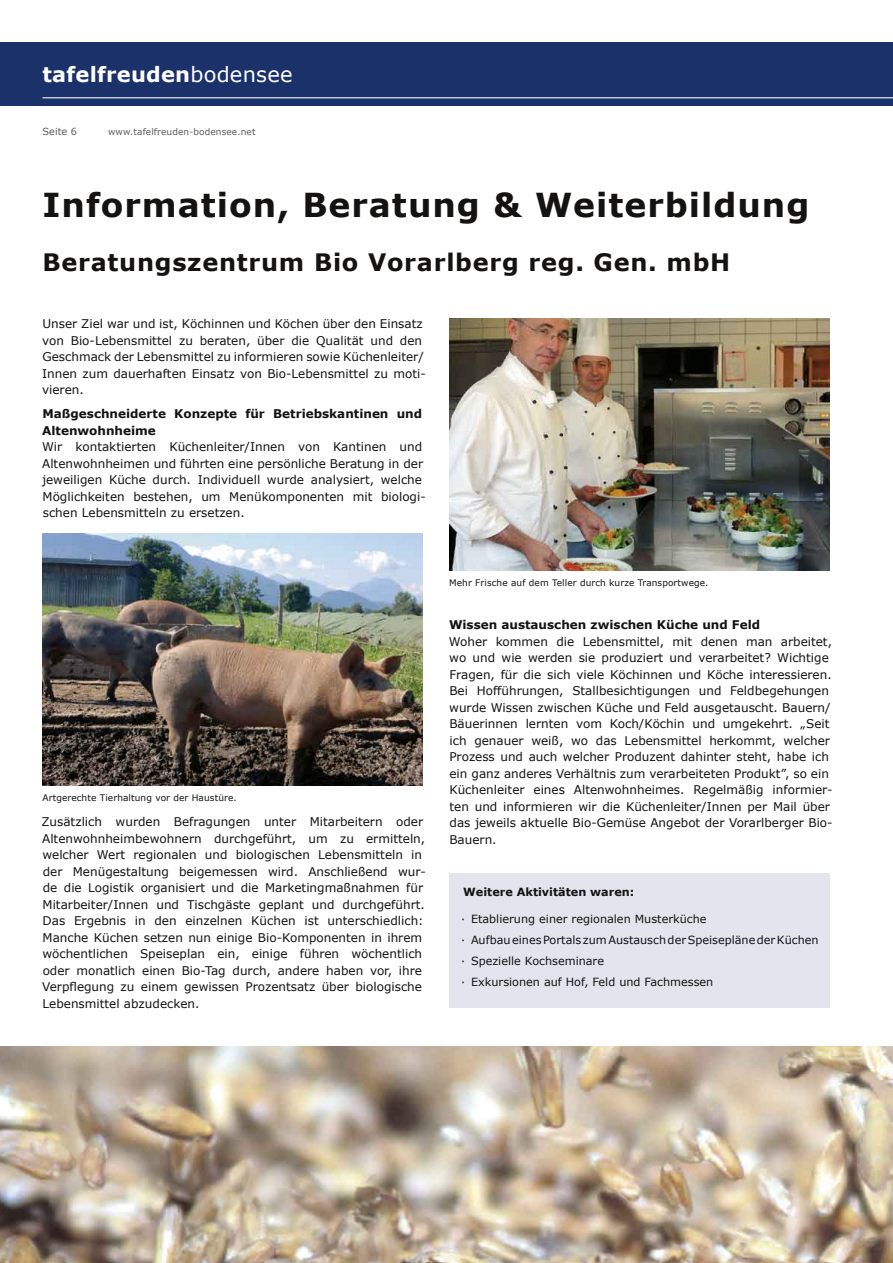
<style>
.page{position:relative;width:893px;height:1263px;background:#fff}
.page>*{position:absolute;margin:0;border:0;box-sizing:border-box;transform-origin:0 0}
.t1{font:700 33px "Verdana";letter-spacing:.03em;color:#141312}
.t2{font:700 24px "Verdana";letter-spacing:.03em;color:#141312}
.t3{font:700 21px "Verdana";letter-spacing:.01em;color:#fff}
.t4{font:12px/16.5px "Verdana";color:#141312}
.t5{font:700 12px/16.5px "Verdana";color:#141312}
.t6{font:11.25px/21px "Verdana";color:#141312}
.t7{font:700 11.25px "Verdana";color:#141312}
.t8{font:9.75px "Verdana";color:#5c5c5e}
.t9{font:9px "Verdana";letter-spacing:.01em;color:#141312}
.t10{font:9px "Verdana";letter-spacing:.01em;color:#5c5c5e}
.s1{font-weight:400}
</style>
<div class="page">
<div style="left:0;top:43px;width:893px;height:63px;background:#1b316a"></div>
<hr style="left:43px;top:97px;width:850px;height:1px;background:#fff">
<img style="left:0;top:1046px;width:893px;height:217px">
<img style="left:43px;top:534px;width:379px;height:252px">
<div style="left:449px;top:873px;width:381px;height:135px;background:#e4e4ee"></div>
<img style="left:449px;top:319px;width:380px;height:252px">
<h3 class="t3" style="left:43px;top:61px;width:252px">tafelfreuden<span class="s1">bodensee</span></h3>
<p class="t8" style="left:43px;top:125px;width:36px">Seite 6</p>
<p class="t10" style="left:108px;top:126px;width:149px">www.tafelfreuden-bodensee.net</p>
<h1 class="t1" style="left:43px;top:184px;width:768px">Information, Beratung &amp; Weiterbildung</h1>
<h2 class="t2" style="left:43px;top:247px;width:689px">Beratungszentrum Bio Vorarlberg reg. Gen. mbH</h2>
<p class="t4" style="left:42px;top:315px;width:385px">Unser Ziel war und ist, Köchinnen und Köchen über den Einsatz von Bio-Lebensmittel zu beraten, über die Qualität und den Geschmack der Lebensmittel zu informieren sowie Küchenleiter/ Innen zum dauerhaften Einsatz von Bio-Lebensmittel zu moti&shy;vieren.</p>
<p class="t5" style="left:42px;top:405px;width:381px">Maßgeschneiderte Konzepte für Betriebskantinen und<br>Altenwohnheime</p>
<p class="t4" style="left:42px;top:438px;width:385px">Wir kontaktierten Küchenleiter/Innen von Kantinen und Altenwohnheimen und führten eine persönliche Beratung in der jeweiligen Küche durch. Individuell wurde analysiert, welche Möglichkeiten bestehen, um Menükomponenten mit biologi&shy;schen Lebensmitteln zu ersetzen.</p>
<p class="t9" style="left:43px;top:792px;width:196px">Artgerechte Tierhaltung vor der Haustüre.</p>
<p class="t4" style="left:41px;top:813px;width:386px">Zusätzlich wurden Befragungen unter Mitarbeitern oder Altenwohnheimbewohnern durchgeführt, um zu ermitteln, welcher Wert regionalen und biologischen Lebensmitteln in der Menügestaltung beigemessen wird. Anschließend wur&shy;de die Logistik organisiert und die Marketingmaßnahmen für Mitarbeiter/Innen und Tischgäste geplant und durchgeführt.<br>Das Ergebnis in den einzelnen Küchen ist unterschiedlich:<br>Manche Küchen setzen nun einige Bio-Komponenten in ihrem wöchentlichen Speiseplan ein, einige führen wöchentlich oder monatlich einen Bio-Tag durch, andere haben vor, ihre Verpflegung zu einem gewissen Prozentsatz über biologische Lebensmittel abzudecken.</p>
<p class="t9" style="left:449px;top:577px;width:261px">Mehr Frische auf dem Teller durch kurze Transportwege.</p>
<p class="t5" style="left:449px;top:616px;width:313px">Wissen austauschen zwischen Küche und Feld</p>
<p class="t4" style="left:449px;top:632px;width:385px">Woher kommen die Lebensmittel, mit denen man arbeitet, wo und wie werden sie produziert und verarbeitet? Wichtige Fragen, für die sich viele Köchinnen und Köche interessieren.<br>Bei Hofführungen, Stallbesichtigungen und Feldbegehungen wurde Wissen zwischen Küche und Feld ausgetauscht. Bauern/ Bäuerinnen lernten vom Koch/Köchin und umgekehrt. „Seit ich genauer weiß, wo das Lebensmittel herkommt, welcher Prozess und auch welcher Produzent dahinter steht, habe ich ein ganz anderes Verhältnis zum verarbeiteten Produkt”, so ein Küchenleiter eines Altenwohnheimes. Regelmäßig informier&shy;ten und informieren wir die Küchenleiter/Innen per Mail über das jeweils aktuelle Bio-Gemüse Angebot der Vorarlberger Bio-Bauern.</p>
<p class="t7" style="left:463px;top:884px;width:173px">Weitere Aktivitäten waren:</p>
<p class="t6" style="left:461px;top:908px;width:359px">∙ Etablierung einer regionalen Musterküche<br>∙ Aufbau eines Portals zum Austausch der Speisepläne der Küchen ∙ Spezielle Kochseminare<br>∙ Exkursionen auf Hof, Feld und Fachmessen</p>
</div>
